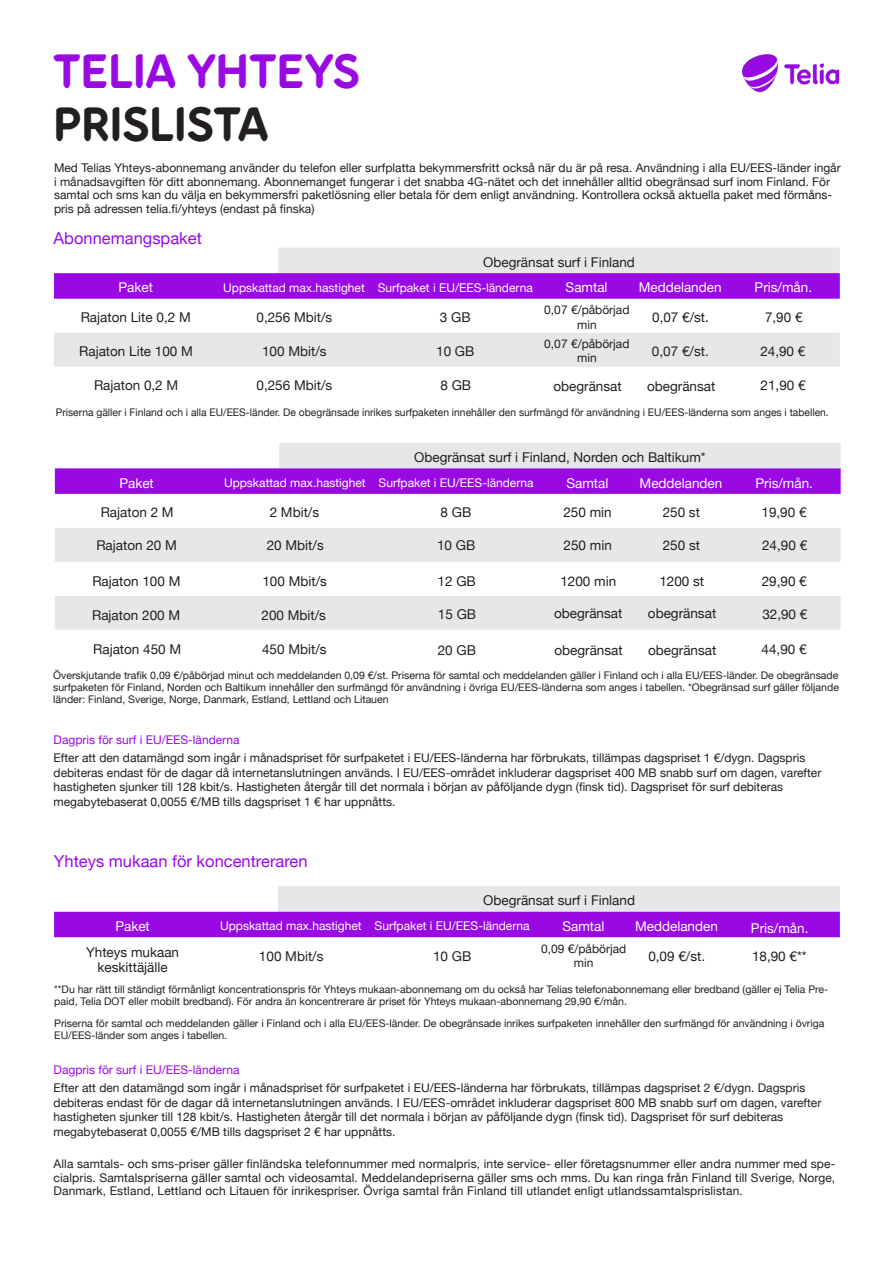
<style>
.page{position:relative;width:893px;height:1263px;background:#fff}
.page>*{position:absolute;margin:0;border:0;box-sizing:border-box;transform-origin:0 0}
.t1{font:48px "Pebble CAPS";color:#990ae3}
.t2{font:48px "Pebble CAPS";color:#231f20}
.Väliotsikko{font:16.5px "Helvetica Neue";color:#990ae3}
.Väliotsikko-2{font:13.5px "Helvetica Neue";color:#231f20}
.Väliotsikko-3{font:13.5px "Helvetica Neue";color:#fff}
.Väliotsikko-4{font:12px/14.4px "Helvetica Neue";color:#231f20}
.Väliotsikko-5{font:12px "Helvetica Neue";color:#fff}
.t3{font:12px "Helvetica Neue";color:#990ae3}
.Väliotsikko-6{font:10.5px/12px "Helvetica Neue";color:#231f20;text-align:justify}
</style>
<div class="page">
<img style="left:742px;top:54px;width:98px;height:39px">
<svg style="left:54px;top:248px;width:786px;height:119px;fill:#e6e7e9"></svg>
<svg style="left:54px;top:273px;width:786px;height:26px;background:#9a0ee3"></svg>
<div style="left:278px;top:886px;width:562px;height:26px;background:#e6e7e9"></div>
<div style="left:54px;top:912px;width:786px;height:25px;background:#990ae3"></div>
<svg style="left:55px;top:443px;width:786px;height:187px;fill:#e6e7e9"></svg>
<svg style="left:55px;top:468px;width:786px;height:26px;background:#9a0ee3"></svg>
<p class="t1" style="left:53px;top:41px;width:308px">TELIA YHTEYS</p>
<p class="t2" style="left:53px;top:94px;width:217px">PRISLISTA</p>
<p class="Väliotsikko-4" style="left:54px;top:162px;width:788px;line-height:13.5px">Med Telias Yhteys-abonnemang använder du telefon eller surfplatta bekymmersfritt också när du är på resa. Användning i alla EU/EES-länder ingår i månadsavgiften för ditt abonnemang. Abonnemanget fungerar i det snabba G4 -nätet och det innehåller alltid obegränsad surf inom Finland. För</p>
<p class="Väliotsikko-4" style="left:54px;top:202px;width:262px">pris på adressen telia /f i. yhteys (endast på finska(</p>
<p class="Väliotsikko-4" style="left:54px;top:189px;width:780px">samtal och sms kan du välja en bekymmersfri paketlösning eller betala för dem enligt användning. Kontrollera också aktuella paket med förmåns-</p>
<p class="Väliotsikko" style="left:54px;top:226px;width:150px">Abonnemangspaket</p>
<p class="Väliotsikko-3" style="left:118px;top:278px;width:36px">Paket</p>
<p class="Väliotsikko-2" style="left:81px;top:307px;width:112px">Rajaton Lite 0,2 M</p>
<p class="Väliotsikko-2" style="left:79px;top:341px;width:115px">Rajaton Lite 100 M</p>
<p class="Väliotsikko-2" style="left:94px;top:375px;width:86px">Rajaton 0,2 M</p>
<p class="Väliotsikko-5" style="left:223px;top:279px;width:143px">Uppskattad max.hastighet</p>
<p class="Väliotsikko-2" style="left:256px;top:308px;width:77px">0,256 Mbit s/</p>
<p class="Väliotsikko-2" style="left:262px;top:341px;width:66px">100 Mbit s/</p>
<p class="Väliotsikko-2" style="left:256px;top:375px;width:77px">0,256 Mbit s/</p>
<p class="Väliotsikko-2" style="left:483px;top:252px;width:153px">Obegränsat surf i Finland</p>
<p class="Väliotsikko-5" style="left:378px;top:279px;width:157px">Surfpaket i EU/EES-länderna</p>
<p class="Väliotsikko-2" style="left:440px;top:307px;width:32px">3GB</p>
<p class="Väliotsikko-2" style="left:436px;top:342px;width:40px">10 GB</p>
<p class="Väliotsikko-2" style="left:440px;top:376px;width:32px">8GB</p>
<p class="Väliotsikko-3" style="left:566px;top:278px;width:44px">Samtal</p>
<p class="Väliotsikko-4" style="left:544px;top:304px;width:87px;text-align:center">0,07 €/påbörjad min</p>
<p class="Väliotsikko-4" style="left:544px;top:337px;width:87px;text-align:center">0,07 €/påbörjad min</p>
<p class="Väliotsikko-2" style="left:553px;top:376px;width:70px">obegränsat</p>
<p class="Väliotsikko-3" style="left:639px;top:278px;width:84px">Meddelanden</p>
<p class="Väliotsikko-2" style="left:652px;top:307px;width:58px">0,07 €/st.</p>
<p class="Väliotsikko-2" style="left:652px;top:341px;width:58px">0,07 €/st.</p>
<p class="Väliotsikko-2" style="left:647px;top:376px;width:70px">obegränsat</p>
<p class="Väliotsikko-3" style="left:755px;top:278px;width:59px">Pris/mån.</p>
<p class="Väliotsikko-2" style="left:765px;top:308px;width:39px">7,90 €</p>
<p class="Väliotsikko-2" style="left:760px;top:342px;width:47px">24,90 €</p>
<p class="Väliotsikko-2" style="left:761px;top:376px;width:47px">21,90 €</p>
<p class="Väliotsikko-6" style="left:56px;top:407px;width:774px">Priserna gäller i Finland och i alla EU/EES-länder. De obegränsade inrikes surfpaketen innehåller den surfmängd för användning i EU/EES-länderna som anges i tabellen.</p>
<p class="Väliotsikko-2" style="left:414px;top:447px;width:293px">Obegränsat surf i Finland, Norden och Baltikum*</p>
<p class="Väliotsikko-3" style="left:119px;top:473px;width:36px">Paket</p>
<p class="Väliotsikko-5" style="left:224px;top:474px;width:143px">Uppskattad max.hastighet</p>
<p class="Väliotsikko-5" style="left:379px;top:474px;width:157px">Surfpaket i EU/EES-länderna</p>
<p class="Väliotsikko-3" style="left:566px;top:473px;width:44px">Samtal</p>
<p class="Väliotsikko-3" style="left:640px;top:473px;width:84px">Meddelanden</p>
<p class="Väliotsikko-3" style="left:755px;top:473px;width:59px">Pris/mån.</p>
<p class="Väliotsikko-2" style="left:101px;top:503px;width:75px">Rajaton M2</p>
<p class="Väliotsikko-2" style="left:270px;top:503px;width:51px">2 Mbit s/</p>
<p class="Väliotsikko-2" style="left:440px;top:503px;width:32px">8GB</p>
<p class="Väliotsikko-2" style="left:563px;top:503px;width:50px">250 min</p>
<p class="Väliotsikko-2" style="left:663px;top:503px;width:39px">250 st</p>
<p class="Väliotsikko-2" style="left:761px;top:502px;width:47px">19,90 €</p>
<p class="Väliotsikko-2" style="left:96px;top:535px;width:82px">Rajaton 20 M</p>
<p class="Väliotsikko-2" style="left:92px;top:571px;width:90px">Rajaton 100 M</p>
<p class="Väliotsikko-2" style="left:267px;top:535px;width:59px">20 Mbit s/</p>
<p class="Väliotsikko-2" style="left:262px;top:571px;width:66px">100 Mbit s/</p>
<p class="Väliotsikko-2" style="left:437px;top:535px;width:40px">10 GB</p>
<p class="Väliotsikko-2" style="left:438px;top:572px;width:40px">12 GB</p>
<p class="Väliotsikko-2" style="left:564px;top:536px;width:50px">250 min</p>
<p class="Väliotsikko-2" style="left:560px;top:571px;width:57px">1200 min</p>
<p class="Väliotsikko-2" style="left:663px;top:535px;width:39px">250 st</p>
<p class="Väliotsikko-2" style="left:659px;top:571px;width:46px">1200 st</p>
<p class="Väliotsikko-2" style="left:762px;top:535px;width:47px">24,90 €</p>
<p class="Väliotsikko-2" style="left:762px;top:572px;width:47px">29,90 €</p>
<p class="Väliotsikko-2" style="left:92px;top:606px;width:90px">Rajaton 200 M</p>
<p class="Väliotsikko-2" style="left:262px;top:605px;width:66px">200 Mbit s/</p>
<p class="Väliotsikko-2" style="left:438px;top:604px;width:40px">15 GB</p>
<p class="Väliotsikko-2" style="left:554px;top:604px;width:70px">obegränsat</p>
<p class="Väliotsikko-2" style="left:648px;top:604px;width:70px">obegränsat</p>
<p class="Väliotsikko-2" style="left:762px;top:604px;width:47px">32,90 €</p>
<p class="Väliotsikko-2" style="left:93px;top:639px;width:90px">Rajaton 450 M</p>
<p class="Väliotsikko-2" style="left:262px;top:639px;width:66px">450 Mbit s/</p>
<p class="Väliotsikko-2" style="left:438px;top:640px;width:40px">20 GB</p>
<p class="Väliotsikko-2" style="left:554px;top:640px;width:70px">obegränsat</p>
<p class="Väliotsikko-2" style="left:648px;top:640px;width:70px">obegränsat</p>
<p class="Väliotsikko-2" style="left:762px;top:640px;width:47px">44,90 €</p>
<p class="Väliotsikko-6" style="left:53px;top:669px;width:787px">Överskjutande trafik 0,09 €/påbörjad minut och meddelanden 0,09 €/st. Priserna för samtal och meddelanden gäller i Finland och i alla EU/EES-länder. De obegränsade surfpaketen för Finland, Norden och Baltikum innehåller den surfmängd för användning i övriga EU/EES-länderna som anges i tabellen *. Obegränsad surf gäller följande länder: Finland, Sverige, Norge, Danmark, Estland, Lettland och Litauen</p>
<p class="t3" style="left:54px;top:731px;width:187px">Dagpris för surf i EU/EES-länderna</p>
<p class="Väliotsikko-4" style="left:54px;top:752px;width:769px">Efter att den datamängd som ingår i månadspriset för surfpaketet i EU/EES-länderna har förbrukats, tillämpas dagspriset 1 €/dygn. Dagspris debiteras endast för de dagar då internetanslutningen används I. EU/EES-området inkluderar dagspriset 400 MB snabb surf om dagen, varefter hastigheten sjunker till 128 kbit .s/ Hastigheten återgår till det normala i början av påföljande dygn (finsk tid .) Dagspriset för surf debiteras megabytebaserat 0,0055 €/MB tills dagspriset €1 har uppnåtts.</p>
<p class="Väliotsikko" style="left:54px;top:850px;width:255px">Yhteys mukaan för koncentreraren</p>
<p class="Väliotsikko-2" style="left:483px;top:890px;width:153px">Obegränsat surf i Finland</p>
<p class="Väliotsikko-3" style="left:562px;top:916px;width:44px">Samtal</p>
<p class="Väliotsikko-4" style="left:541px;top:942px;width:87px">0,09 €/påbörjad</p>
<p class="Väliotsikko-3" style="left:115px;top:916px;width:36px">Paket</p>
<p class="Väliotsikko-3" style="left:635px;top:916px;width:84px">Meddelanden</p>
<p class="Väliotsikko-5" style="left:375px;top:917px;width:157px">Surfpaket i EU/EES-länderna</p>
<p class="Väliotsikko-2" style="left:433px;top:946px;width:40px">10 GB</p>
<p class="Väliotsikko-5" style="left:220px;top:917px;width:143px">Uppskattad max.hastighet</p>
<p class="Väliotsikko-3" style="left:751px;top:918px;width:59px">Pris/mån.</p>
<p class="Väliotsikko-2" style="left:86px;top:943px;width:95px">Yhteys mukaan</p>
<p class="Väliotsikko-2" style="left:97px;top:957px;width:72px">keskittäjälle</p>
<p class="Väliotsikko-6" style="left:54px;top:996px;width:574px">paid, Telia DOT eller mobilt bredband .) För andra än koncentrerare är priset för Yhteys mukaan-abonnemang 29,90 €/mån.</p>
<p class="Väliotsikko-2" style="left:259px;top:946px;width:66px">100 Mbit s/</p>
<p class="Väliotsikko-2" style="left:648px;top:946px;width:58px">0,09 €/st.</p>
<p class="Väliotsikko-2" style="left:752px;top:947px;width:56px">18,90 **€</p>
<p class="Väliotsikko-4" style="left:574px;top:956px;width:21px">min</p>
<p class="Väliotsikko-6" style="left:54px;top:984px;width:775px">**Du har rätt till ständigt förmånligt koncentrationspris för Yhteys mukaan-abonnemang om du också har Telias telefonabonnemang eller bredband (gäller ej Telia Pre-</p>
<p class="Väliotsikko-6" style="left:54px;top:1018px;width:772px">Priserna för samtal och meddelanden gäller i Finland och i alla EU/EES-länder. De obegränsade inrikes surfpaketen innehåller den surfmängd för användning i övriga<br>EU/EES-länder som anges i tabellen.</p>
<p class="t3" style="left:54px;top:1061px;width:187px">Dagpris för surf i EU/EES-länderna</p>
<p class="Väliotsikko-4" style="left:54px;top:1082px;width:769px">Efter att den datamängd som ingår i månadspriset för surfpaketet i EU/EES-länderna har förbrukats, tillämpas dagspriset 2 €/dygn. Dagspris debiteras endast för de dagar då internetanslutningen används I. EU/EES-området inkluderar dagspriset 800 MB snabb surf om dagen, varefter hastigheten sjunker till 128 kbit .s/ Hastigheten återgår till det normala i början av påföljande dygn (finsk tid .) Dagspriset för surf debiteras megabytebaserat 0,0055 €/MB tills dagspriset €2 har uppnåtts.</p>
<p class="Väliotsikko-4" style="left:54px;top:1158px;width:783px">Alla samtals- och sms-priser gäller finländska telefonnummer med normalpris, inte service- eller företagsnummer eller andra nummer med spe-</p>
<p class="Väliotsikko-4" style="left:54px;top:1185px;width:691px">Danmark, Estland, Lettland och Litauen för inrikespriser. Övriga samtal från Finland till utlandet enligt utlandssamtalsprislistan.</p>
<p class="Väliotsikko-4" style="left:54px;top:1171px;width:783px">cialpris. Samtalspriserna gäller samtal och videosamtal. Meddelandepriserna gäller sms och mms. Du kan ringa från Finland till Sverige, Norge,</p>
</div>
